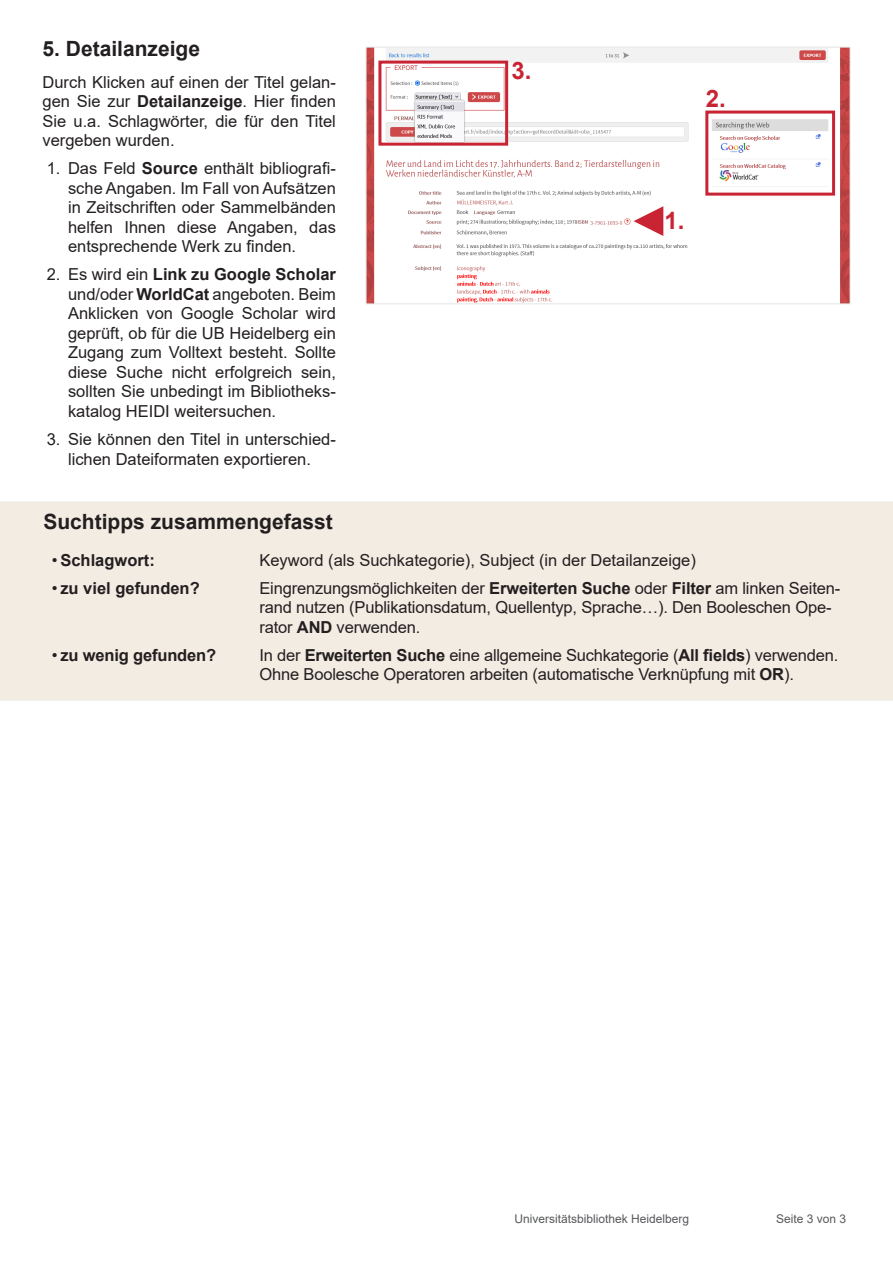
<style>
.page{position:relative;width:893px;height:1263px;background:#fff}
.page>*{position:absolute;margin:0;border:0;box-sizing:border-box;transform-origin:0 0}
.Handout_UB_Fußzeile{font:700 24px "Arial";color:#c82434}
.Handout_UB_Überschri{font:700 21px "Arial";color:#231f20}
.Handout_UB_Fließtext{font:16.5px/19.5px "Arial";color:#231f20;text-align:justify}
.t1{font:700 16.5px "Arial";color:#231f20}
.Handout_UB_Fußzeile-2{font:12px "Arial";color:#57585a}
.s1{font-weight:700}
.s2{font-weight:400}
</style>
<div class="page">
<div style="left:0;top:501px;width:893px;height:200px;background:#f2ece3"></div>
<img style="left:368px;top:49px;width:480px;height:253px">
<div style="left:366px;top:47px;width:484px;height:257px;border:1px solid #e2e3e3"></div>
<div style="left:378px;top:61px;width:130px;height:85px;border:3px solid #c82434"></div>
<div style="left:705px;top:111px;width:130px;height:85px;border:3px solid #c82434"></div>
<svg style="left:634px;top:206px;width:29px;height:30px"></svg>
<p class="Handout_UB_Überschri" style="left:43px;top:34px;width:159px">5. Detailanzeige</p>
<p class="Handout_UB_Fließtext" style="left:43px;top:72px;width:295px">Durch Klicken auf einen der Titel gelan&shy;gen Sie zur <span class="s1">Detailanzeige</span>. Hier finden Sie u.a. Schlagwörter, die für den Titel vergeben wurden.</p>
<p class="Handout_UB_Fließtext" style="left:68px;top:159px;width:269px;text-indent:-21px">1. Das Feld <span class="s1">Source</span> enthält bibliografi&shy;sche Angaben. Im Fall von Aufsätzen in Zeitschriften oder Sammelbänden helfen Ihnen diese Angaben, das entsprechende Werk zu finden.</p>
<p class="Handout_UB_Fließtext" style="left:68px;top:265px;width:269px;text-indent:-21px">2. Es wird ein <span class="s1">Link zu Google Scholar </span>und/oder <span class="s1">WorldCat</span> angeboten. Beim Anklicken von Google Scholar wird geprüft, ob für die UB Heidelberg ein Zugang zum Volltext besteht. Sollte diese Suche nicht erfolgreich sein, sollten Sie unbedingt im Bibliotheks&shy;katalog HEIDI weitersuchen.</p>
<p class="Handout_UB_Fließtext" style="left:47px;top:429px;width:291px;text-align:center">3. Sie können den Titel in unterschied&shy;lichen Dateiformaten exportieren.</p>
<p class="Handout_UB_Fußzeile" style="left:511px;top:54px;width:22px">3.</p>
<p class="Handout_UB_Fußzeile" style="left:706px;top:81px;width:22px">2.</p>
<p class="Handout_UB_Fußzeile" style="left:664px;top:204px;width:22px">1.</p>
<p class="Handout_UB_Überschri" style="left:43px;top:507px;width:291px">Suchtipps zusammengefasst</p>
<p class="t1" style="left:52px;top:548px;width:104px"><span class="s2">•</span> Schlagwort:</p>
<p class="Handout_UB_Fließtext" style="left:259px;top:550px;width:438px">Keyword (als Suchkategorie), Subject (in der Detailanzeige)</p>
<p class="t1" style="left:52px;top:576px;width:149px"><span class="s2">•</span> zu viel gefunden?</p>
<p class="Handout_UB_Fließtext" style="left:259px;top:578px;width:582px;text-align:left">Eingrenzungsmöglichkeiten der <span class="s1">Erweiterten Suche</span> oder <span class="s1">Filter</span> am linken Seiten&shy;rand nutzen (Publikationsdatum, Quellentyp, Sprache…). Den Booleschen Ope&shy;rator <span class="s1">AND</span> verwenden.</p>
<p class="t1" style="left:52px;top:643px;width:166px"><span class="s2">•</span> zu wenig gefunden?</p>
<p class="Handout_UB_Fließtext" style="left:259px;top:645px;width:580px">In der <span class="s1">Erweiterten Suche</span> eine allgemeine Suchkategorie (<span class="s1">All fields</span>) verwenden.<br>Ohne Boolesche Operatoren arbeiten (automatische Verknüpfung mit <span class="s1">OR</span>).</p>
<p class="Handout_UB_Fußzeile-2" style="left:514px;top:1210px;width:176px">Universitätsbibliothek Heidelberg</p>
<p class="Handout_UB_Fußzeile-2" style="left:776px;top:1210px;width:72px">Seite 3 von 3</p>
</div>
